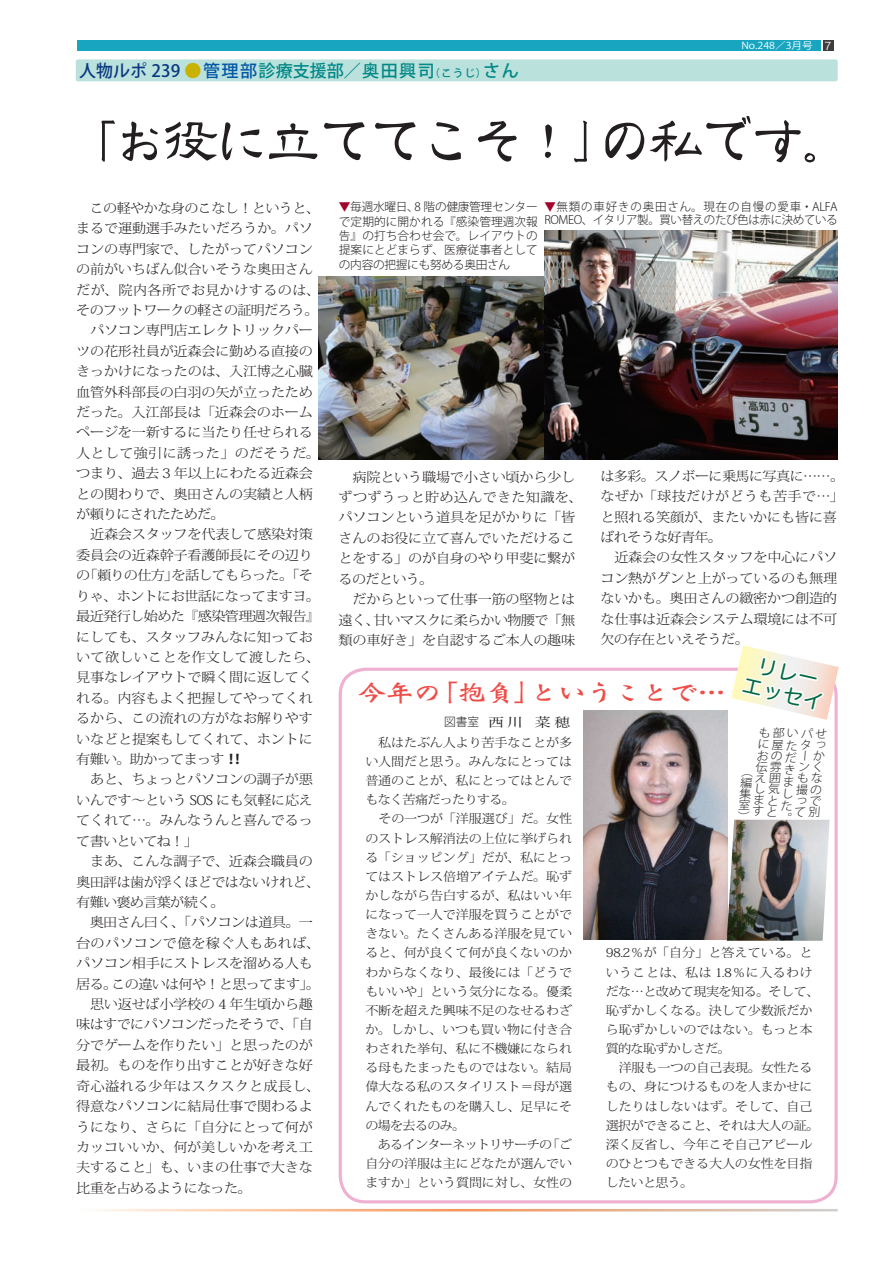
<style>
.page{position:relative;width:893px;height:1263px;background:#fff}
.page>*{position:absolute;margin:0;border:0;box-sizing:border-box;transform-origin:0 0}
.t1{font:53.1px "DC Ho Lei Sho Std W3";letter-spacing:-.04em;color:#231f20}
.t2{font:23.85px "DF Gi Hi Std W7";letter-spacing:-.06em;color:#ef4d48;scale:1.25 1}
.t3{font:20.7px/22px "Hira Maru Pro W4";color:#026a43;text-align:center}
.t4{font:500 16.95px "Koz Go Std";color:#008887}
.t5{font:300 13.35px/20.4px "Koz Min Std";letter-spacing:-.015em;color:#231f20;scale:1.06 1}
.t6{font:12.75px "Hira Min Pro W3";color:#231f20;scale:1.25 1}
.t7{font:300 12.3px/19.2px "Koz Min Std";letter-spacing:-.01em;color:#231f20;scale:1.06 1}
.t8{font:300 11.7px/14.4px "Koz Go Std";letter-spacing:.005em;color:#231f20;text-align:justify}
.t9{font:300 11.7px/12.8px "Koz Go Std";letter-spacing:-.03em;color:#231f20}
.t10{font:300 11.55px/12px "Koz Go Std";color:#231f20;text-align:center;scale:1.04 1}
.t11{font:9.6px "Koz Go Std";color:#fff;scale:1.11 1}
.s1{color:#0b3881}
.s2{color:#cab203}
.s3{color:#0156a8}
.s4{font-size:10.65px}
.s5{font-family:"Hira Kaku Pro W3";font-size:10.65px}
.s6{font-family:"Koz Go Std";font-weight:700}
.s7{color:#a2032b}
.s8{font-family:"Koz Go Std";font-weight:300;font-size:11.7px}
</style>
<div class="page">
<div style="left:77px;top:40px;width:743px;height:11px;background:#18a5c0"></div>
<div style="left:823px;top:40px;width:10px;height:11px;background:#3e3e3f"></div>
<svg style="left:338px;top:667px;width:500px;height:535px"></svg>
<div style="left:76px;top:59px;width:762px;height:22px;background:#bae1db"></div>
<img style="left:583px;top:711px;width:144px;height:229px">
<img style="left:319px;top:276px;width:224px;height:184px">
<img style="left:544px;top:230px;width:294px;height:230px">
<svg style="left:731px;top:645px;width:108px;height:75px"></svg>
<svg style="left:734px;top:727px;width:93px;height:90px"></svg>
<img style="left:727px;top:820px;width:103px;height:121px">
<p class="t4" style="left:79px;top:61px;width:441px"><span class="s1">人物ルポ 239</span> <span class="s2">●</span><span class="s3">管理部</span>診療支援部／奥田興司<span class="s4">（こうじ）</span>さん</p>
<p class="t11" style="left:741px;top:40px;width:83px">No.248／3月号 <span class="s5">7</span></p>
<h1 class="t1" style="left:63px;top:113px;width:794px">「お役に立ててこそ！」の私です。</h1>
<p class="t5" style="left:76px;top:198px;width:232px">　この軽やかな身のこなし！というと、まるで運動選手みたいだろうか。パソコンの専門家で、したがってパソコンの前がいちばん似合いそうな奥田さんだが、院内各所でお見かけするのは、そのフットワークの軽さの証明だろう。　パソコン専門店エレクトリックパーツの花形社員が近森会に勤める直接のきっかけになったのは、入江博之心臓血管外科部長の白羽の矢が立ったためだった。入江部長は「近森会のホームページを一新するに当たり任せられる人として強引に誘った」のだそうだ。つまり、過去 3 年以上にわたる近森会との関わりで、奥田さんの実績と人柄が頼りにされたためだ。<br>　近森会スタッフを代表して感染対策委員会の近森幹子看護師長にその辺りの「頼りの仕方」を話してもらった。「そりゃ、ホントにお世話になってますヨ。最近発行し始めた『感染管理週次報告』にしても、スタッフみんなに知っておいて欲しいことを作文して渡したら、見事なレイアウトで瞬く間に返してくれる。内容もよく把握してやってくれるから、この流れの方がなお解りやすいなどと提案もしてくれて、ホントに有難い。助かってまっす<span class="s6">！！<br></span>　あと、ちょっとパソコンの調子が悪いんです～という SOS にも気軽に応えてくれて…。みんなうんと喜んでるって書いといてね！」<br>　まあ、こんな調子で、近森会職員の奥田評は歯が浮くほどではないけれど、有難い褒め言葉が続く。<br>　奥田さん曰く、「パソコンは道具。一台のパソコンで億を稼ぐ人もあれば、パソコン相手にストレスを溜める人も居る。この違いは何や！と思ってます」。　思い返せば小学校の 4 年生頃から趣味はすでにパソコンだったそうで、「自分でゲームを作りたい」と思ったのが最初。ものを作り出すことが好きな好奇心溢れる少年はスクスクと成長し、得意なパソコンに結局仕事で関わるようになり、さらに「自分にとって何がカッコいいか、何が美しいかを考え工夫すること」も、いまの仕事で大きな比重を占めるようになった。</p>
<p class="t8" style="left:339px;top:200px;width:201px"><span class="s7">▼</span>毎週水曜日、8 階の健康管理センターで定期的に開かれる『感染管理週次報告』の打ち合わせ会で。レイアウトの提案にとどまらず、医療従事者としての内容の把握にも努める奥田さん</p>
<p class="t9" style="left:544px;top:201px;width:295px"><span class="s7">▼</span>無類の車好きの奥田さん。現在の自慢の愛車・ALFA<br>ROMEO、イタリア製。買い替えのたび色は赤に決めている</p>
<p class="t5" style="left:339px;top:467px;width:231px">　病院という職場で小さい頃から少しずつずうっと貯め込んできた知識を、パソコンという道具を足がかりに「皆さんのお役に立て喜んでいただけることをする」のが自身のやり甲斐に繋がるのだという。<br>　だからといって仕事一筋の堅物とは遠く、甘いマスクに柔らかい物腰で「無類の車好き」を自認するご本人の趣味</p>
<p class="t5" style="left:600px;top:466px;width:231px">は多彩。スノボーに乗馬に写真に……。なぜか「球技だけがどうも苦手で…」と照れる笑顔が、またいかにも皆に喜ばれそうな好青年。<br>　近森会の女性スタッフを中心にパソコン熱がグンと上がっているのも無理ないかも。奥田さんの緻密かつ創造的な仕事は近森会システム環境には不可欠の存在といえそうだ。</p>
<h3 class="t3" style="left:750px;top:651px;width:84px;rotate:13deg">リレーエッセイ</h3>
<p class="t10" style="left:758px;top:727px;width:67px">も部いパせ</p>
<p class="t10" style="left:757px;top:739px;width:67px">に屋たタっ</p>
<p class="t10" style="left:756px;top:750px;width:26px">おの</p>
<p class="t10" style="left:755px;top:761px;width:27px">伝雰</p>
<p class="t10" style="left:755px;top:772px;width:26px">え囲</p>
<p class="t10" style="left:754px;top:783px;width:27px">し気</p>
<p class="t10" style="left:753px;top:794px;width:26px">まと</p>
<p class="t10" style="left:752px;top:805px;width:26px">すと</p>
<h2 class="t2" style="left:357px;top:680px;width:297px">今年の「抱負」ということで…</h2>
<p class="t6" style="left:444px;top:711px;width:102px"><span class="s8">図書室</span> 西川 菜穂</p>
<p class="t7" style="left:365px;top:733px;width:197px">　私はたぶん人より苦手なことが多い人間だと思う。みんなにとっては普通のことが、私にとってはとんでもなく苦痛だったりする。<br>　その一つが「洋服選び」だ。女性のストレス解消法の上位に挙げられる「ショッピング」だが、私にとってはストレス倍増アイテムだ。恥ずかしながら告白するが、私はいい年になって一人で洋服を買うことができない。たくさんある洋服を見ていると、何が良くて何が良くないのかわからなくなり、最後には「どうでもいいや」という気分になる。優柔不断を超えた興味不足のなせるわざか。しかし、いつも買い物に付き合わされた挙句、私に不機嫌になられる母もたまったものではない。結局偉大なる私のスタイリスト＝母が選んでくれたものを購入し、足早にその場を去るのみ。<br>　あるインターネットリサーチの「ご自分の洋服は主にどなたが選んでいますか」という質問に対し、女性の</p>
<p class="t10" style="left:813px;top:750px;width:13px">か</p>
<p class="t10" style="left:779px;top:752px;width:18px">だきました。</p>
<p class="t10" style="left:799px;top:750px;width:9px">ー</p>
<p class="t10" style="left:798px;top:761px;width:24px">ンく</p>
<p class="t10" style="left:797px;top:772px;width:26px">もな</p>
<p class="t10" style="left:796px;top:783px;width:26px">撮の</p>
<p class="t10" style="left:795px;top:795px;width:27px">っで</p>
<p class="t10" style="left:794px;top:806px;width:26px">て別</p>
<p class="t10" style="left:737px;top:766px;width:16px;line-height:11.1px">（編集室）</p>
<p class="t7" style="left:606px;top:943px;width:203px">98.2％が「自分」と答えている。ということは、私は 1.8％に入るわけだな…と改めて現実を知る。そして、恥ずかしくなる。決して少数派だから恥ずかしいのではない。もっと本質的な恥ずかしさだ。<br>　洋服も一つの自己表現。女性たるもの、身につけるものを人まかせにしたりはしないはず。そして、自己選択ができること、それは大人の証。深く反省し、今年こそ自己アピールのひとつもできる大人の女性を目指したいと思う。</p>
</div>
